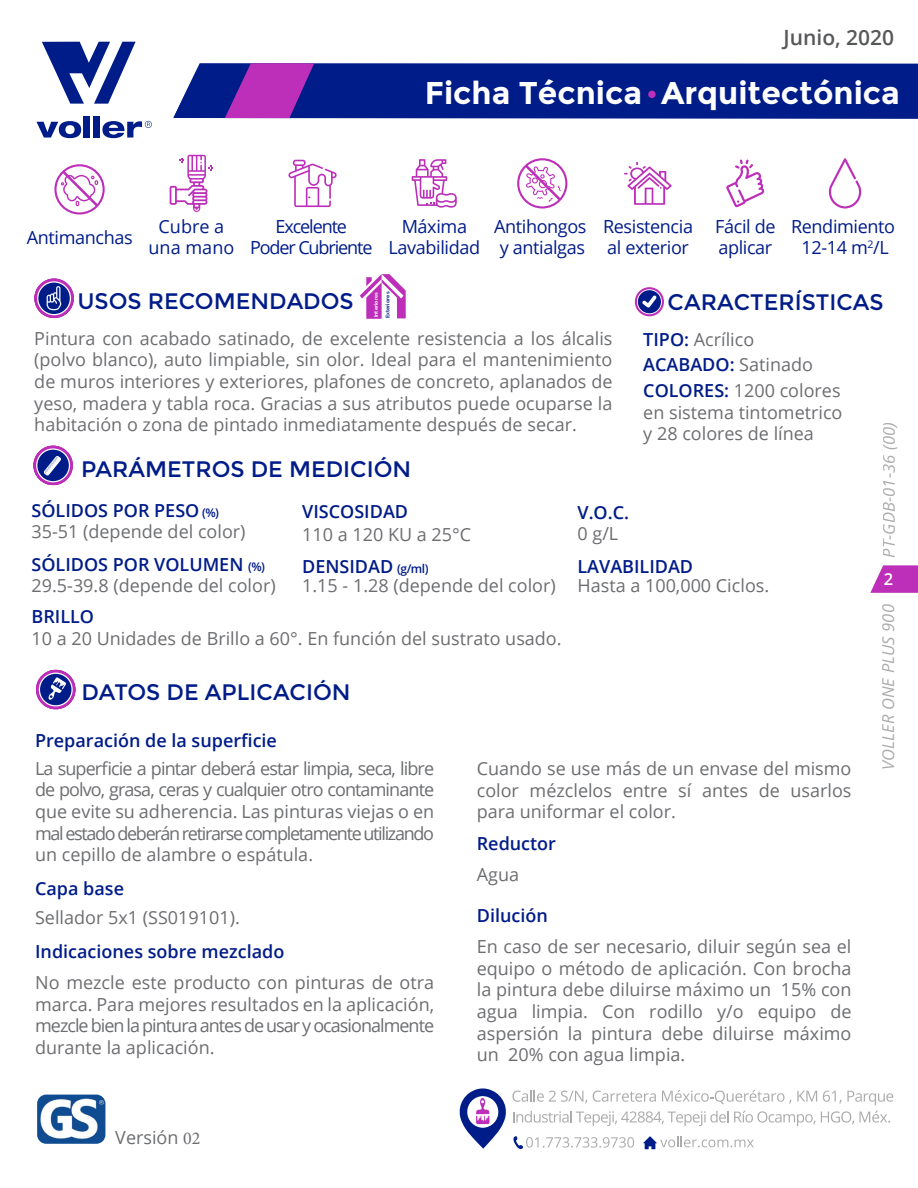
<style>
.page{position:relative;width:918px;height:1188px;background:#fff}
.page>*{position:absolute;margin:0;border:0;box-sizing:border-box;transform-origin:0 0}
.t1{font:700 31.5px "Montserrat";color:#fff}
.t2{font:22.35px "Montserrat";color:#001c88}
.t3{font:600 21px "Open Sans";color:#57585a}
.t4{font:18px/21.6px "Open Sans";color:#6c6d70;text-align:justify}
.t5{font:600 18px "Open Sans";color:#001c88}
.t6{font:18px/21.8px "Open Sans";letter-spacing:-.02em;color:#001c88;text-align:center}
.t7{font:18px/21.8px "Open Sans";letter-spacing:-.06em;color:#001c88;text-align:center}
.t8{font:18px/21.8px "Open Sans";color:#001c88;text-align:center}
.t9{font:italic 16.5px "Open Sans";letter-spacing:.01em;color:#57585a}
.t10{font:600 16.5px "Open Sans";color:#fff}
.t11{font:700 5.1px "Raleway";letter-spacing:.015em;color:#fff;scale:1.04 1}
.t12{font:700 5.1px "Raleway";letter-spacing:.015em;color:#001c88;scale:1.04 1}
.s1{font-weight:600;color:#001c88}
.s2{font-weight:400;color:#6c6d70}
.s3{font-size:12px}
.s4{font-weight:600;font-size:12px;color:#001c88}
.s5{font-family:"Minion Pro"}
</style>
<div class="page">
<div style="left:337px;top:63px;width:581px;height:56px;background:#001c88"></div>
<svg style="left:648px;top:90px;width:8px;height:8px"></svg>
<svg style="left:37px;top:1095px;width:68px;height:49px"></svg>
<svg style="left:459px;top:1088px;width:434px;height:61px"></svg>
<svg style="left:870px;top:565px;width:48px;height:28px"></svg>
<svg style="left:34px;top:279px;width:40px;height:39px"></svg>
<div style="left:35px;top:279px;width:39px;height:39px;background:#bd2fb9;border-radius:50%"></div>
<svg style="left:36px;top:280px;width:36px;height:36px"></svg>
<svg style="left:635px;top:287px;width:29px;height:29px"></svg>
<svg style="left:637px;top:289px;width:25px;height:25px"></svg>
<div style="left:638px;top:290px;width:23px;height:23px;background:#001c88;border-radius:50%"></div>
<svg style="left:642px;top:295px;width:15px;height:13px"></svg>
<div style="left:36px;top:670px;width:40px;height:39px;background:#bd2fb9;border-radius:20px"></div>
<svg style="left:38px;top:671px;width:36px;height:37px"></svg>
<svg style="left:33px;top:446px;width:40px;height:39px"></svg>
<div style="left:34px;top:446px;width:38px;height:39px;background:#bd2fb9;border-radius:50%"></div>
<svg style="left:35px;top:447px;width:36px;height:37px"></svg>
<svg style="left:412px;top:159px;width:45px;height:49px"></svg>
<svg style="left:517px;top:158px;width:50px;height:51px"></svg>
<svg style="left:828px;top:158px;width:34px;height:51px"></svg>
<svg style="left:624px;top:162px;width:48px;height:43px"></svg>
<svg style="left:726px;top:159px;width:39px;height:49px"></svg>
<svg style="left:360px;top:274px;width:46px;height:45px"></svg>
<svg style="left:36px;top:41px;width:301px;height:174px"></svg>
<p class="t3" style="left:784px;top:23px;width:112px">Junio, 2020</p>
<h1 class="t1" style="left:425px;top:74px;width:477px">Ficha Técnica Arquitectónica</h1>
<p class="t8" style="left:149px;top:215px;width:87px">Cubre a una mano</p>
<p class="t6" style="left:603px;top:215px;width:91px;text-align:left">Resistencia al exterior</p>
<p class="t6" style="left:715px;top:215px;width:62px;text-align:left">Fácil de aplicar</p>
<p class="t6" style="left:791px;top:215px;width:105px">Rendimiento<br>12-14 m<sup>2</sup>/L</p>
<p class="t11" style="left:373px;top:317px;width:26px;rotate:-90deg">Interiores</p>
<p class="t12" style="left:385px;top:318px;width:27px;rotate:-90deg">Exteriores</p>
<p class="t6" style="left:388px;top:215px;width:93px">Máxima<br>Lavabilidad</p>
<p class="t7" style="left:250px;top:215px;width:124px">Excelente<br>Poder Cubriente</p>
<p class="t6" style="left:494px;top:215px;width:94px">Antihongos y antialgas</p>
<p class="t6" style="left:27px;top:226px;width:108px">Antimanchas</p>
<p class="t2" style="left:668px;top:290px;width:217px">CARACTERÍSTICAS</p>
<p class="t2" style="left:77px;top:288px;width:278px">USOS RECOMENDADOS</p>
<p class="t4" style="left:34px;top:327px;width:580px">Pintura con acabado satinado, de excelente resistencia a los álcalis (polvo blanco), auto limpiable, sin olor. Ideal para el mantenimiento de muros interiores y exteriores, plafones de concreto, aplanados de yeso, madera y tabla roca. Gracias a sus atributos puede ocuparse la habitación o zona de pintado inmediatamente después de secar.</p>
<p class="t2" style="left:81px;top:456px;width:332px">PARÁMETROS DE MEDICIÓN</p>
<p class="t4" style="left:643px;top:329px;width:112px"><span class="s1">TIPO:</span> Acrílico</p>
<p class="t5" style="left:643px;top:352px;width:171px">ACABADO: <span class="s2">Satinado</span></p>
<p class="t4" style="left:643px;top:379px;width:201px"><span class="s1">COLORES:</span> 1200 colores en sistema tintometrico y 28 colores de línea</p>
<p class="t5" style="left:32px;top:498px;width:189px">SÓLIDOS POR PESO <span class="s3">(%)</span></p>
<p class="t5" style="left:302px;top:500px;width:107px">VISCOSIDAD</p>
<p class="t4" style="left:32px;top:515px;width:235px;line-height:32.8px">35-51 (depende del color)<br><span class="s1">SÓLIDOS POR VOLUMEN</span> <span class="s4">(%)</span></p>
<p class="t4" style="left:32px;top:574px;width:246px">29.5-39.8 (depende del color)</p>
<p class="t4" style="left:302px;top:575px;width:255px">1.15 - 1.28 (depende del color)</p>
<p class="t5" style="left:32px;top:604px;width:64px">BRILLO</p>
<p class="t4" style="left:302px;top:523px;width:171px">110 a 120 KU a 25°C</p>
<p class="t5" style="left:302px;top:554px;width:128px">DENSIDAD <span class="s3">(g/ml)</span></p>
<p class="t4" style="left:32px;top:628px;width:532px">10 a 20 Unidades de Brillo a 60°. En función del sustrato usado.</p>
<p class="t2" style="left:81px;top:679px;width:271px">DATOS DE APLICACIÓN</p>
<p class="t5" style="left:578px;top:501px;width:53px">V.O.C.</p>
<p class="t4" style="left:578px;top:523px;width:42px">0 g/L</p>
<p class="t5" style="left:578px;top:554px;width:117px">LAVABILIDAD</p>
<p class="t4" style="left:578px;top:575px;width:193px">Hasta a 100,000 Ciclos.</p>
<p class="t5" style="left:35px;top:728px;width:243px">Preparación de la superficie</p>
<p class="t4" style="left:35px;top:757px;width:401px">La superficie a pintar deberá estar limpia, seca, libre de polvo, grasa, ceras y cualquier otro contaminante que evite su adherencia. Las pinturas viejas o en mal estado deberán retirarse completamente utilizando un cepillo de alambre o espátula.</p>
<p class="t5" style="left:35px;top:877px;width:90px">Capa base</p>
<p class="t4" style="left:35px;top:906px;width:206px">Sellador 5x1 (SS019101).</p>
<p class="t5" style="left:35px;top:939px;width:251px">Indicaciones sobre mezclado</p>
<p class="t4" style="left:35px;top:971px;width:401px">No mezcle este producto con pinturas de otra marca. Para mejores resultados en la aplicación, mezcle bien la pintura antes de usar y ocasionalmente durante la aplicación.</p>
<p class="t4" style="left:115px;top:1126px;width:87px">Versión <span class="s5">02</span></p>
<p class="t4" style="left:477px;top:757px;width:376px">Cuando se use más de un envase del mismo color mézclelos entre sí antes de usarlos para uniformar el color.</p>
<p class="t5" style="left:477px;top:831px;width:81px">Reductor</p>
<p class="t4" style="left:477px;top:863px;width:44px">Agua</p>
<p class="t5" style="left:477px;top:903px;width:73px">Dilución</p>
<p class="t4" style="left:477px;top:935px;width:376px">En caso de ser necesario, diluir según sea el equipo o método de aplicación. Con brocha la pintura debe diluirse máximo un 15% con agua limpia. Con rodillo y/o equipo de aspersión la pintura debe diluirse máximo un 20% con agua limpia.</p>
<p class="t9" style="left:878px;top:558px;width:139px;rotate:-90deg">PT-GDB-01-36 (00)</p>
<p class="t10" style="left:884px;top:568px;width:11px">2</p>
<p class="t9" style="left:877px;top:770px;width:167px;rotate:-90deg">VOLLER ONE PLUS 900</p>
</div>
